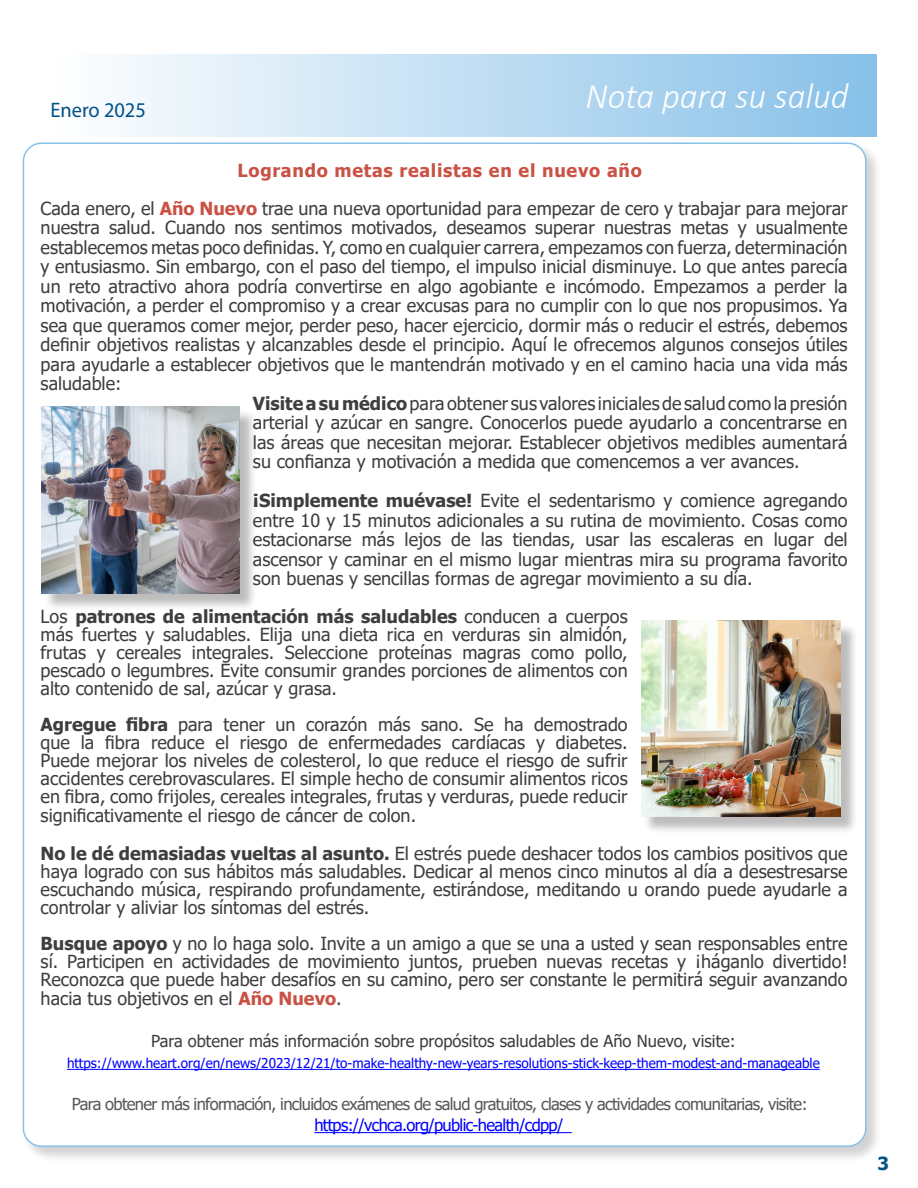
<style>
.page{position:relative;width:918px;height:1188px;background:#fff}
.page>*{position:absolute;margin:0;border:0;box-sizing:border-box;transform-origin:0 0}
.t1{font:italic 300 36px "Calibri";color:#fff}
.t2{font:21px "Myriad Pro";color:#005187}
.t3{font:18px/19.5px "Tahoma";color:#3e3e3f;text-align:justify}
.t4{font:700 18px "Tahoma";letter-spacing:.04em;color:#c95245}
.t5{font:700 18px "Tahoma";color:#005187}
.t6{font:16.5px "Tahoma";letter-spacing:-.04em;color:#57585a}
.t7{font:16.5px "Tahoma";color:#3e3e3f}
.t8{font:16.5px "Tahoma";letter-spacing:-.04em;color:#00f}
.t9{font:13.5px "Tahoma";color:#00f}
.s1{font-weight:700;color:#c95245}
.s2{font-weight:700}
</style>
<div class="page">
<div style="left:58px;top:54px;width:819px;height:82px;background:linear-gradient(to right,#fefefe,#87c0e8)"></div>
<div style="left:22px;top:142px;width:860px;height:1021px;background:#231f20;opacity:.2"></div>
<div style="left:23px;top:143px;width:843px;height:1003px;background:#fff;border-radius:18px"></div>
<hr style="left:67px;top:1069px;width:753px;height:1px;background:#00f">
<hr style="left:314px;top:1132px;width:258px;height:1px;background:#00f">
<div style="left:643px;top:623px;width:215px;height:211px;background:#231f20;opacity:.3"></div>
<img style="left:641px;top:621px;width:200px;height:196px">
<div style="left:44px;top:409px;width:213px;height:202px;background:#231f20;opacity:.3"></div>
<img style="left:42px;top:407px;width:197px;height:187px">
<p class="t2" style="left:50px;top:97px;width:97px">Enero 2025</p>
<p class="t1" style="left:586px;top:74px;width:264px">Nota para su salud</p>
<p class="t4" style="left:238px;top:157px;width:406px">Logrando metas realistas en el nuevo año</p>
<p class="t3" style="left:41px;top:199px;width:809px">Cada enero, el <span class="s1">Año Nuevo</span> trae una nueva oportunidad para empezar de cero y trabajar para mejorar nuestra salud. Cuando nos sentimos motivados, deseamos superar nuestras metas y usualmente establecemos metas poco definidas. Y, como en cualquier carrera, empezamos con fuerza, determinación y entusiasmo. Sin embargo, con el paso del tiempo, el impulso inicial disminuye. Lo que antes parecía un reto atractivo ahora podría convertirse en algo agobiante e incómodo. Empezamos a perder la motivación, a perder el compromiso y a crear excusas para no cumplir con lo que nos propusimos. Ya sea que queramos comer mejor, perder peso, hacer ejercicio, dormir más o reducir el estrés, debemos definir objetivos realistas y alcanzables desde el principio. Aquí le ofrecemos algunos consejos útiles para ayudarle a establecer objetivos que le mantendrán motivado y en el camino hacia una vida más saludable:</p>
<p class="t3" style="left:253px;top:394px;width:596px"><span class="s2">Visite a su médico</span> para obtener sus valores iniciales de salud como la presión arterial y azúcar en sangre. Conocerlos puede ayudarlo a concentrarse en las áreas que necesitan mejorar. Establecer objetivos medibles aumentará su confianza y motivación a medida que comencemos a ver avances.</p>
<p class="t3" style="left:253px;top:492px;width:596px"><span class="s2">¡Simplemente muévase!</span> Evite el sedentarismo y comience agregando entre 10 y 15 minutos adicionales a su rutina de movimiento. Cosas como estacionarse más lejos de las tiendas, usar las escaleras en lugar del ascensor y caminar en el mismo lugar mientras mira su programa favorito son buenas y sencillas formas de agregar movimiento a su día.</p>
<p class="t3" style="left:41px;top:608px;width:589px;line-height:18px">Los <span class="s2">patrones de alimentación más saludables</span> conducen a cuerpos más fuertes y saludables. Elija una dieta rica en verduras sin almidón, frutas y cereales integrales. Seleccione proteínas magras como pollo, pescado o legumbres. Evite consumir grandes porciones de alimentos con alto contenido de sal, azúcar y grasa.</p>
<p class="t3" style="left:41px;top:716px;width:589px;line-height:18.3px"><span class="s2">Agregue fibra</span> para tener un corazón más sano. Se ha demostrado que la fibra reduce el riesgo de enfermedades cardíacas y diabetes.<br>Puede mejorar los niveles de colesterol, lo que reduce el riesgo de sufrir accidentes cerebrovasculares. El simple hecho de consumir alimentos ricos en fibra, como frijoles, cereales integrales, frutas y verduras, puede reducir significativamente el riesgo de cáncer de colon.</p>
<p class="t3" style="left:41px;top:845px;width:809px;line-height:18px"><span class="s2">No le dé demasiadas vueltas al asunto.</span> El estrés puede deshacer todos los cambios positivos que haya logrado con sus hábitos más saludables. Dedicar al menos cinco minutos al día a desestresarse escuchando música, respirando profundamente, estirándose, meditando u orando puede ayudarle a controlar y aliviar los síntomas del estrés.</p>
<p class="t3" style="left:41px;top:935px;width:809px;line-height:18.5px"><span class="s2">Busque apoyo</span> y no lo haga solo. Invite a un amigo a que se una a usted y sean responsables entre sí. Participen en actividades de movimiento juntos, prueben nuevas recetas y ¡háganlo divertido!<br>Reconozca que puede haber desafíos en su camino, pero ser constante le permitirá seguir avanzando hacia tus objetivos en el <span class="s1">Año Nuevo</span>.</p>
<p class="t7" style="left:151px;top:1030px;width:586px">Para obtener más información sobre propósitos saludables de Año Nuevo, visite:</p>
<p class="t9" style="left:67px;top:1054px;width:754px">https://www.heart.org/en/news/2023/12/21/to-make-healthy-new-years-resolutions-stick-keep-them-modest-and-manageable</p>
<p class="t6" style="left:72px;top:1093px;width:737px">Para obtener más información, incluidos exámenes de salud gratuitos, clases y actividades comunitarias, visite:</p>
<p class="t8" style="left:314px;top:1114px;width:250px">https://vchca.org/public-health/cdpp/</p>
<p class="t5" style="left:878px;top:1151px;width:13px">3</p>
</div>
